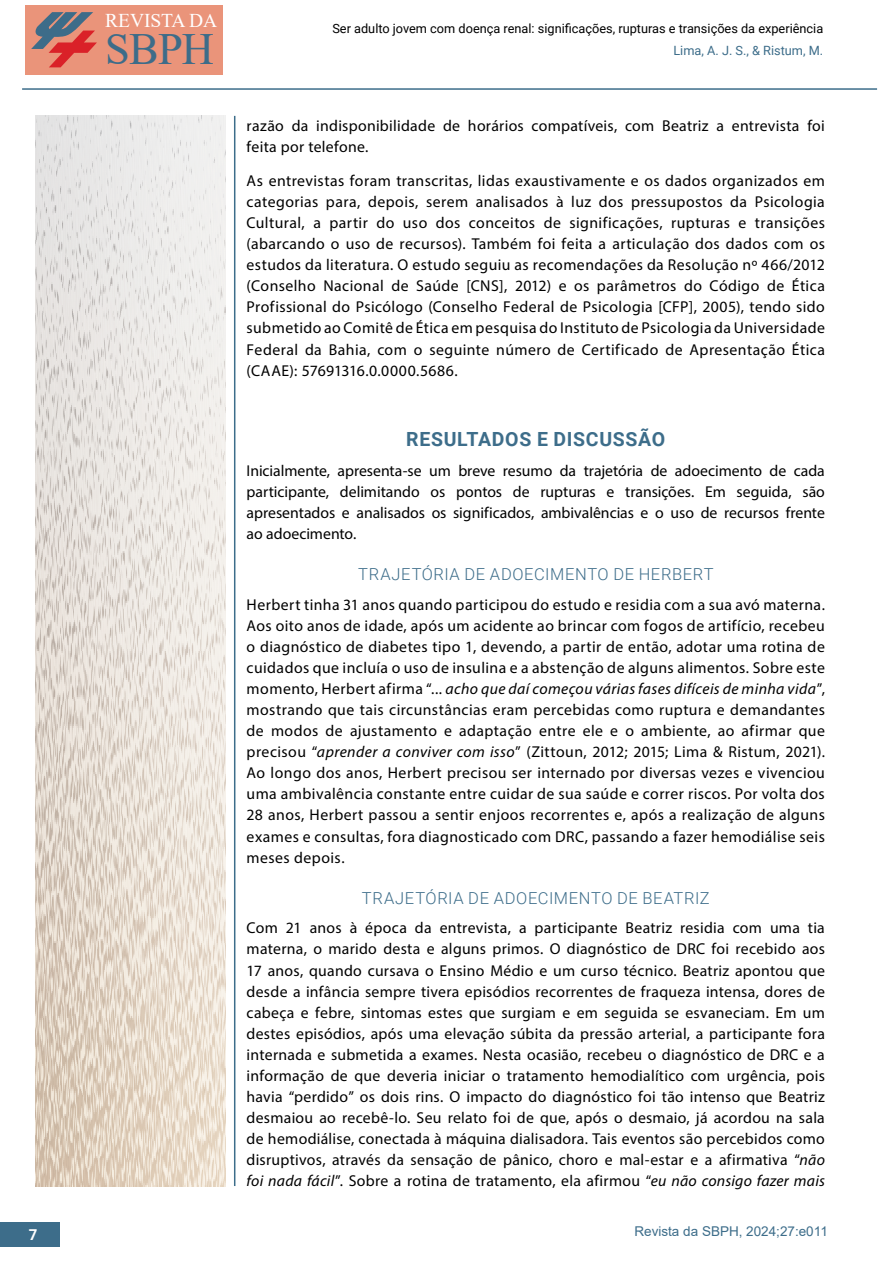
<style>
.page{position:relative;width:893px;height:1263px;background:#fff}
.page>*{position:absolute;margin:0;border:0;box-sizing:border-box;transform-origin:0 0}
.t1{font:44.55px "Times New Roman";color:#3d6c89}
.t2{font:700 19.5px "Roboto";letter-spacing:.035em;color:#3d6d8a}
.t3{font:19.5px "Times New Roman";letter-spacing:-.005em;color:#fff}
.t4{font:300 16.5px "Roboto";letter-spacing:.035em;color:#3d6d8a}
.t5{font:15.75px/21.1px "Myriad Pro";letter-spacing:.02em;color:#000;text-align:justify}
.t6{font:700 15px "Roboto";color:#fff}
.t7{font:13.5px "Arial";color:#3d6d8a}
.t8{font:12.75px "Roboto";color:#000}
.t9{font:12.75px "Roboto";color:#3d6d8a}
.s1{font-style:italic}
</style>
<div class="page">
<hr style="left:234px;top:116px;width:1px;height:1070px;background:#3c6d8a">
<div style="left:26px;top:6px;width:197px;height:69px;background:#ea947a"></div>
<svg style="left:31px;top:12px;width:66px;height:55px"></svg>
<div style="left:0;top:1222px;width:59px;height:25px;background:#3d6d8a"></div>
<hr style="left:22px;top:88px;width:855px;height:2px;background:#3c6d8a">
<img style="left:35px;top:116px;width:191px;height:1070px">
<p class="t3" style="left:105px;top:6px;width:114px">REVISTA DA</p>
<h1 class="t1" style="left:105px;top:18px;width:110px">SBPH</h1>
<p class="t8" style="left:332px;top:19px;width:492px">Ser adulto jovem com doença renal: significações, rupturas e transições da experiência</p>
<p class="t9" style="left:673px;top:41px;width:151px">Lima, A. J. S., &amp; Ristum, M.</p>
<p class="t5" style="left:247px;top:115px;width:580px">razão da indisponibilidade de horários compatíveis, com Beatriz a entrevista foi feita por telefone.</p>
<p class="t5" style="left:247px;top:170px;width:580px">As entrevistas foram transcritas, lidas exaustivamente e os dados organizados em categorias para, depois, serem analisados à luz dos pressupostos da Psicologia Cultural, a partir do uso dos conceitos de significações, rupturas e transições (abarcando o uso de recursos). Também foi feita a articulação dos dados com os estudos da literatura. O estudo seguiu as recomendações da Resolução nº 466/2012 (Conselho Nacional de Saúde [CNS], 2012) e os parâmetros do Código de Ética Profissional do Psicólogo (Conselho Federal de Psicologia [CFP], 2005), tendo sido submetido ao Comitê de Ética em pesquisa do Instituto de Psicologia da Universidade Federal da Bahia, com o seguinte número de Certificado de Apresentação Ética (CAAE): 57691316.0.0000.5686.</p>
<p class="t2" style="left:406px;top:425px;width:261px">RESULTADOS E DISCUSSÃO</p>
<p class="t5" style="left:247px;top:459px;width:580px">Inicialmente, apresenta-se um breve resumo da trajetória de adoecimento de cada participante, delimitando os pontos de rupturas e transições. Em seguida, são apresentados e analisados os significados, ambivalências e o uso de recursos frente ao adoecimento.</p>
<p class="t4" style="left:358px;top:562px;width:357px">TRAJETÓRIA DE ADOECIMENTO DE HERBERT</p>
<p class="t5" style="left:247px;top:593px;width:580px">Herbert tinha 31 anos quando participou do estudo e residia com a sua avó materna.<br>Aos oito anos de idade, após um acidente ao brincar com fogos de artifício, recebeu o diagnóstico de diabetes tipo 1, devendo, a partir de então, adotar uma rotina de cuidados que incluía o uso de insulina e a abstenção de alguns alimentos. Sobre este momento, Herbert afirma “... <span class="s1">acho que daí começou várias fases difíceis de minha vida</span>”, mostrando que tais circunstâncias eram percebidas como ruptura e demandantes de modos de ajustamento e adaptação entre ele e o ambiente, ao afirmar que precisou “<span class="s1">aprender a conviver com isso</span>” (Zittoun, 2012; 2015; Lima &amp; Ristum, 2021).<br>Ao longo dos anos, Herbert precisou ser internado por diversas vezes e vivenciou uma ambivalência constante entre cuidar de sua saúde e correr riscos. Por volta dos 28 anos, Herbert passou a sentir enjoos recorrentes e, após a realização de alguns exames e consultas, fora diagnosticado com DRC, passando a fazer hemodiálise seis meses depois.</p>
<p class="t4" style="left:362px;top:886px;width:349px">TRAJETÓRIA DE ADOECIMENTO DE BEATRIZ</p>
<p class="t5" style="left:247px;top:917px;width:580px">Com 21 anos à época da entrevista, a participante Beatriz residia com uma tia materna, o marido desta e alguns primos. O diagnóstico de DRC foi recebido aos 17 anos, quando cursava o Ensino Médio e um curso técnico. Beatriz apontou que desde a infância sempre tivera episódios recorrentes de fraqueza intensa, dores de cabeça e febre, sintomas estes que surgiam e em seguida se esvaneciam. Em um destes episódios, após uma elevação súbita da pressão arterial, a participante fora internada e submetida a exames. Nesta ocasião, recebeu o diagnóstico de DRC e a informação de que deveria iniciar o tratamento hemodialítico com urgência, pois havia “perdido” os dois rins. O impacto do diagnóstico foi tão intenso que Beatriz desmaiou ao recebê-lo. Seu relato foi de que, após o desmaio, já acordou na sala de hemodiálise, conectada à máquina dialisadora. Tais eventos são percebidos como disruptivos, através da sensação de pânico, choro e mal-estar e a afirmativa “<span class="s1">não foi nada fácil</span>”. Sobre a rotina de tratamento, ela afirmou “<span class="s1">eu não consigo fazer mais</span></p>
<p class="t6" style="left:29px;top:1224px;width:10px">7</p>
<p class="t7" style="left:634px;top:1222px;width:195px">Revista da SBPH, 2024;27:e011</p>
</div>
